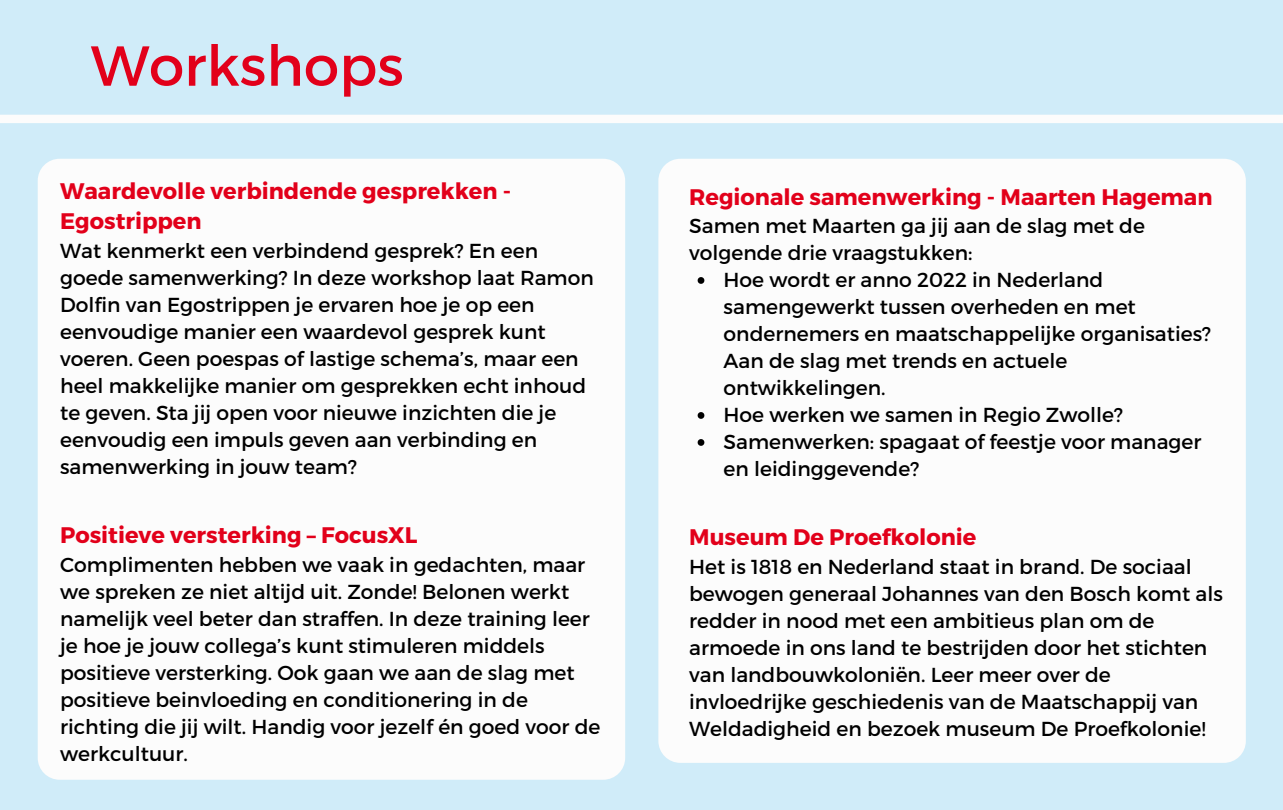
<style>
.page{position:relative;width:1283px;height:810px;background:#fff}
.page>*{position:absolute;margin:0;border:0;box-sizing:border-box;transform-origin:0 0}
.t1{font:56.25px "Montserrat";color:#e2001a}
.t2{font:700 22.5px/30.4px "Montserrat";color:#e2001a}
.t3{font:20.25px/27px "Montserrat";color:#000}
</style>
<div class="page">
<div style="left:0;top:0;width:1282px;height:810px;background:#d0ecf9"></div>
<div style="left:0;top:115px;width:1282px;height:8px;background:#fcfcfc"></div>
<div style="left:658px;top:159px;width:587px;height:604px;background:#fcfcfc;border-radius:22px"></div>
<svg style="left:697px;top:277px;width:7px;height:7px"></svg>
<svg style="left:697px;top:412px;width:7px;height:7px"></svg>
<svg style="left:697px;top:439px;width:7px;height:7px"></svg>
<div style="left:38px;top:159px;width:587px;height:621px;background:#fcfcfc;border-radius:22px"></div>
<p class="t1" style="left:91px;top:29px;width:314px">Workshops</p>
<p class="t2" style="left:60px;top:175px;width:452px">Waardevolle verbindende gesprekken -<br>Egostrippen</p>
<p class="t3" style="left:60px;top:236px;width:535px">Wat kenmerkt een verbindend gesprek? En een goede samenwerking? In deze workshop laat Ramon Dolfin van Egostrippen je ervaren hoe je op een eenvoudige manier een waardevol gesprek kunt voeren. Geen poespas of lastige schema’s, maar een heel makkelijke manier om gesprekken echt inhoud te geven. Sta jij open voor nieuwe inzichten die je eenvoudig een impuls geven aan verbinding en samenwerking in jouw team?</p>
<p class="t2" style="left:60px;top:519px;width:359px">Positieve versterking – FocusXL</p>
<p class="t3" style="left:60px;top:550px;width:542px">Complimenten hebben we vaak in gedachten, maar we spreken ze niet altijd uit. Zonde! Belonen werkt namelijk veel beter dan straffen. In deze training leer je hoe je jouw collega’s kunt stimuleren middels positieve versterking. Ook gaan we aan de slag met positieve beinvloeding en conditionering in de richting die jij wilt. Handig voor jezelf én goed voor de werkcultuur.</p>
<p class="t2" style="left:689px;top:180px;width:525px">Regionale samenwerking - Maarten Hageman</p>
<p class="t3" style="left:689px;top:211px;width:457px">Samen met Maarten ga jij aan de slag met de volgende drie vraagstukken:</p>
<p class="t3" style="left:723px;top:265px;width:489px">Hoe wordt er anno 2022 in Nederland samengewerkt tussen overheden en met ondernemers en maatschappelijke organisaties?<br>Aan de slag met trends en actuele ontwikkelingen.</p>
<p class="t3" style="left:723px;top:400px;width:401px">Hoe werken we samen in Regio Zwolle?</p>
<p class="t3" style="left:723px;top:427px;width:479px">Samenwerken: spagaat of feestje voor manager en leidinggevende?</p>
<p class="t2" style="left:689px;top:521px;width:289px">Museum De Proefkolonie</p>
<p class="t3" style="left:689px;top:552px;width:535px">Het is 1818 en Nederland staat in brand. De sociaal bewogen generaal Johannes van den Bosch komt als redder in nood met een ambitieus plan om de armoede in ons land te bestrijden door het stichten van landbouwkoloniën. Leer meer over de invloedrijke geschiedenis van de Maatschappij van Weldadigheid en bezoek museum De Proefkolonie!</p>
</div>
